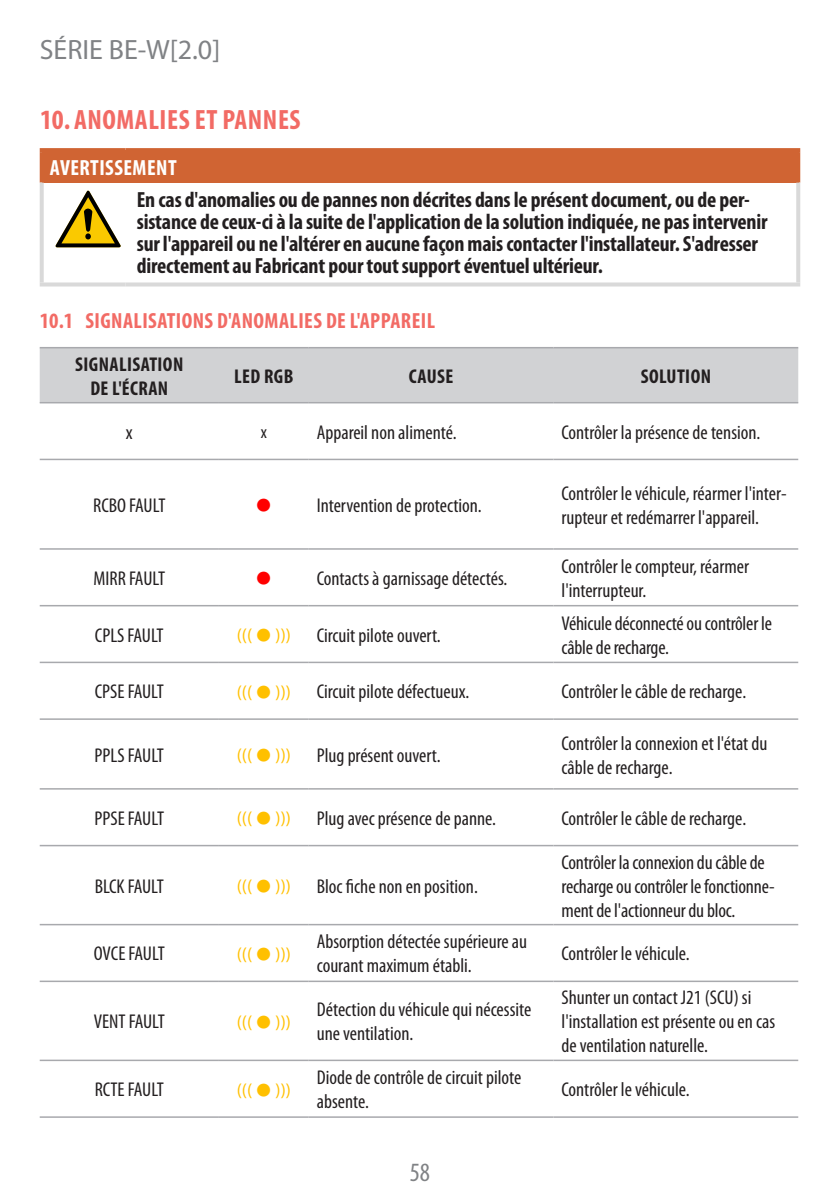
<style>
.page{position:relative;width:840px;height:1191px;background:#fff}
.page>*{position:absolute;margin:0;border:0;box-sizing:border-box;transform-origin:0 0}
.t1{font:700 condensed 28px "Myriad Pro";letter-spacing:.02em;color:#f26b65}
.t2{font:28px "Myriad Pro";color:#808285}
.t3{font:condensed 26.4px "Myriad Pro";color:#808285}
.Sicurezza_-_Testo{font:700 condensed 22px/22px "Myriad Pro";letter-spacing:-.01em;color:#231f20}
.t4{font:700 condensed 22px "Myriad Pro";letter-spacing:.02em;color:#f26b65}
.Sicurezza_-_Titolo{font:700 condensed 22px "Myriad Pro";letter-spacing:.02em;color:#fff}
.Testo_tabella{font:condensed 20px/24px "Myriad Pro";color:#231f20}
.Testo_tabella-2{font:700 condensed 20px/24px "Myriad Pro";letter-spacing:.02em;color:#231f20;text-align:center}
.Testo_tabella-3{font:18px "Myriad Pro";color:#ffc000}
.Testo_tabella-4{font:18px "Commercial Pi BT";color:#f00}
.Testo_tabella-5{font:condensed 18px "Myriad Pro";color:#231f20}
.s1{font-family:"Commercial Pi BT"}
</style>
<div class="page">
<div style="left:42px;top:150px;width:755px;height:33px;background:#d06433"></div>
<hr style="left:795px;top:152px;width:4px;height:31px;background:#d06433">
<svg style="left:40px;top:148px;width:85px;height:4px"></svg>
<hr style="left:40px;top:152px;width:4px;height:31px;background:#d06433">
<svg style="left:125px;top:148px;width:674px;height:4px;fill:#d06433"></svg>
<hr style="left:40px;top:183px;width:4px;height:99px;background:#d9d9d9">
<svg style="left:796px;top:183px;width:3px;height:99px"></svg>
<svg style="left:40px;top:282px;width:85px;height:4px"></svg>
<svg style="left:125px;top:282px;width:674px;height:4px;background:#ddd"></svg>
<svg style="left:55px;top:191px;width:66px;height:56px"></svg>
<div style="left:40px;top:348px;width:757px;height:54px;background:#d1d2d4"></div>
<hr style="left:40px;top:347px;width:179px;height:1px;background:#a8a9ad">
<hr style="left:219px;top:347px;width:89px;height:1px;background:#a8a9ad">
<hr style="left:308px;top:347px;width:245px;height:1px;background:#a8a9ad">
<hr style="left:553px;top:347px;width:244px;height:1px;background:#a8a9ad">
<hr style="left:40px;top:402px;width:179px;height:1px;background:#a8a9ad">
<hr style="left:219px;top:402px;width:89px;height:1px;background:#a8a9ad">
<hr style="left:308px;top:402px;width:245px;height:1px;background:#a8a9ad">
<hr style="left:553px;top:402px;width:244px;height:1px;background:#a8a9ad">
<hr style="left:40px;top:459px;width:179px;height:1px;background:#a8a9ad">
<hr style="left:219px;top:459px;width:89px;height:1px;background:#a8a9ad">
<hr style="left:308px;top:459px;width:245px;height:1px;background:#a8a9ad">
<hr style="left:553px;top:459px;width:244px;height:1px;background:#a8a9ad">
<hr style="left:40px;top:548px;width:179px;height:2px;background:#a8a9ad">
<hr style="left:219px;top:548px;width:89px;height:2px;background:#a8a9ad">
<hr style="left:308px;top:548px;width:245px;height:2px;background:#a8a9ad">
<hr style="left:553px;top:548px;width:244px;height:2px;background:#a8a9ad">
<hr style="left:40px;top:605px;width:179px;height:1px;background:#a8a9ad">
<hr style="left:219px;top:605px;width:89px;height:1px;background:#a8a9ad">
<hr style="left:308px;top:605px;width:245px;height:1px;background:#a8a9ad">
<hr style="left:553px;top:605px;width:244px;height:1px;background:#a8a9ad">
<hr style="left:40px;top:661px;width:179px;height:2px;background:#a8a9ad">
<hr style="left:219px;top:661px;width:89px;height:2px;background:#a8a9ad">
<hr style="left:308px;top:661px;width:245px;height:2px;background:#a8a9ad">
<hr style="left:553px;top:661px;width:244px;height:2px;background:#a8a9ad">
<hr style="left:40px;top:718px;width:179px;height:2px;background:#a8a9ad">
<hr style="left:219px;top:718px;width:89px;height:2px;background:#a8a9ad">
<hr style="left:308px;top:718px;width:245px;height:2px;background:#a8a9ad">
<hr style="left:553px;top:718px;width:244px;height:2px;background:#a8a9ad">
<hr style="left:40px;top:788px;width:179px;height:1px;background:#a8a9ad">
<hr style="left:219px;top:788px;width:89px;height:1px;background:#a8a9ad">
<hr style="left:308px;top:788px;width:245px;height:1px;background:#a8a9ad">
<hr style="left:553px;top:788px;width:244px;height:1px;background:#a8a9ad">
<hr style="left:40px;top:845px;width:179px;height:1px;background:#a8a9ad">
<hr style="left:219px;top:845px;width:89px;height:1px;background:#a8a9ad">
<hr style="left:308px;top:845px;width:245px;height:1px;background:#a8a9ad">
<hr style="left:553px;top:845px;width:244px;height:1px;background:#a8a9ad">
<hr style="left:40px;top:924px;width:179px;height:1px;background:#a8a9ad">
<hr style="left:219px;top:924px;width:89px;height:1px;background:#a8a9ad">
<hr style="left:308px;top:924px;width:245px;height:1px;background:#a8a9ad">
<hr style="left:553px;top:924px;width:244px;height:1px;background:#a8a9ad">
<hr style="left:40px;top:980px;width:179px;height:2px;background:#a8a9ad">
<hr style="left:219px;top:980px;width:89px;height:2px;background:#a8a9ad">
<hr style="left:308px;top:980px;width:245px;height:2px;background:#a8a9ad">
<hr style="left:553px;top:980px;width:244px;height:2px;background:#a8a9ad">
<hr style="left:40px;top:1059px;width:179px;height:2px;background:#a8a9ad">
<hr style="left:219px;top:1059px;width:89px;height:2px;background:#a8a9ad">
<hr style="left:308px;top:1059px;width:245px;height:2px;background:#a8a9ad">
<hr style="left:553px;top:1059px;width:244px;height:2px;background:#a8a9ad">
<hr style="left:40px;top:1116px;width:179px;height:1px;background:#a8a9ad">
<hr style="left:219px;top:1116px;width:89px;height:1px;background:#a8a9ad">
<hr style="left:308px;top:1116px;width:245px;height:1px;background:#a8a9ad">
<hr style="left:553px;top:1116px;width:244px;height:1px;background:#a8a9ad">
<h1 class="t2" style="left:40px;top:32px;width:182px">SÉRIE BE-W[2.0]</h1>
<p class="t1" style="left:40px;top:102px;width:262px">10.ANOMALIES ET PANNES</p>
<p class="Sicurezza_-_Titolo" style="left:50px;top:153px;width:128px">AVERTISSEMENT</p>
<p class="Sicurezza_-_Testo" style="left:137px;top:188px;width:632px">En cas d'anomalies ou de pannes non décrites dans le présent document, ou de per&shy;sistance de ceux-ci à la suite de l'application de la solution indiquée, ne pas intervenir sur l'appareil ou ne l'altérer en aucune façon mais contacter l'installateur. S'adresser directement au Fabricant pour tout support éventuel ultérieur.</p>
<p class="t4" style="left:40px;top:306px;width:396px">10.1 SIGNALISATIONS D'ANOMALIES DE L'APPAREIL</p>
<p class="Testo_tabella-2" style="left:75px;top:351px;width:109px">SIGNALISATION<br>DE L'ÉCRAN</p>
<p class="Testo_tabella-2" style="left:234px;top:363px;width:60px">LED RGB</p>
<p class="Testo_tabella-2" style="left:408px;top:363px;width:46px">CAUSE</p>
<p class="Testo_tabella-2" style="left:640px;top:363px;width:72px">SOLUTION</p>
<p class="Testo_tabella" style="left:126px;top:420px;width:8px">x</p>
<p class="Testo_tabella-5" style="left:260px;top:421px;width:8px">x</p>
<p class="Testo_tabella" style="left:316px;top:420px;width:141px">Appareil non alimenté.</p>
<p class="Testo_tabella" style="left:561px;top:420px;width:200px">Contrôler la présence de tension.</p>
<p class="Testo_tabella" style="left:93px;top:493px;width:74px">RCBO FAULT</p>
<p class="Testo_tabella-4" style="left:256px;top:497px;width:17px">2</p>
<p class="Testo_tabella" style="left:316px;top:493px;width:166px">Intervention de protection.</p>
<p class="Testo_tabella" style="left:93px;top:566px;width:73px">MIRR FAULT</p>
<p class="Testo_tabella-4" style="left:256px;top:570px;width:17px">2</p>
<p class="Testo_tabella" style="left:316px;top:566px;width:192px">Contacts à garnissage détectés.</p>
<p class="Testo_tabella" style="left:95px;top:622px;width:70px">CPLS FAULT</p>
<p class="Testo_tabella-3" style="left:236px;top:624px;width:56px">((( <span class="s1">2</span> )))</p>
<p class="Testo_tabella" style="left:316px;top:622px;width:125px">Circuit pilote ouvert.</p>
<p class="Testo_tabella" style="left:561px;top:481px;width:226px">Contrôler le véhicule, réarmer l'inter‑ rupteur et redémarrer l'appareil.</p>
<p class="Testo_tabella" style="left:561px;top:554px;width:189px">Contrôler le compteur, réarmer l'interrupteur.</p>
<p class="Testo_tabella" style="left:561px;top:610px;width:212px">Véhicule déconnecté ou contrôler le câble de recharge.</p>
<p class="Testo_tabella" style="left:95px;top:679px;width:70px">CPSE FAULT</p>
<p class="Testo_tabella-3" style="left:236px;top:680px;width:56px">((( <span class="s1">2</span> )))</p>
<p class="Testo_tabella" style="left:316px;top:679px;width:154px">Circuit pilote défectueux.</p>
<p class="Testo_tabella" style="left:561px;top:679px;width:186px">Contrôler le câble de recharge.</p>
<p class="Testo_tabella" style="left:95px;top:742px;width:71px">PPLS FAULT</p>
<p class="Testo_tabella-3" style="left:236px;top:743px;width:56px">((( <span class="s1">2</span> )))</p>
<p class="Testo_tabella" style="left:316px;top:742px;width:125px">Plug présent ouvert.</p>
<p class="Testo_tabella" style="left:561px;top:730px;width:207px">Contrôler la connexion et l'état du câble de recharge.</p>
<p class="Testo_tabella" style="left:94px;top:806px;width:71px">PPSE FAULT</p>
<p class="Testo_tabella-3" style="left:236px;top:807px;width:56px">((( <span class="s1">2</span> )))</p>
<p class="Testo_tabella" style="left:316px;top:806px;width:181px">Plug avec présence de panne.</p>
<p class="Testo_tabella" style="left:561px;top:806px;width:186px">Contrôler le câble de recharge.</p>
<p class="Testo_tabella" style="left:95px;top:873px;width:71px">BLCK FAULT</p>
<p class="Testo_tabella-3" style="left:236px;top:874px;width:56px">((( <span class="s1">2</span> )))</p>
<p class="Testo_tabella" style="left:316px;top:873px;width:162px">Bloc fiche non en position.</p>
<p class="Testo_tabella" style="left:94px;top:941px;width:72px">OVCE FAULT</p>
<p class="Testo_tabella-3" style="left:236px;top:942px;width:56px">((( <span class="s1">2</span> )))</p>
<p class="Testo_tabella" style="left:94px;top:1009px;width:73px">VENT FAULT</p>
<p class="Testo_tabella-3" style="left:236px;top:1010px;width:56px">((( <span class="s1">2</span> )))</p>
<p class="Testo_tabella" style="left:95px;top:1077px;width:71px">RCTE FAULT</p>
<p class="Testo_tabella-3" style="left:236px;top:1078px;width:56px">((( <span class="s1">2</span> )))</p>
<p class="Testo_tabella" style="left:316px;top:929px;width:212px">Absorption détectée supérieure au courant maximum établi.</p>
<p class="Testo_tabella" style="left:316px;top:997px;width:216px">Détection du véhicule qui nécessite une ventilation.</p>
<p class="Testo_tabella" style="left:316px;top:1065px;width:206px">Diode de contrôle de circuit pilote absente.</p>
<h2 class="t3" style="left:409px;top:1156px;width:22px">58</h2>
<p class="Testo_tabella" style="left:561px;top:849px;width:215px">Contrôler la connexion du câble de recharge ou contrôler le fonctionne‑ ment de l'actionneur du bloc.</p>
<p class="Testo_tabella" style="left:561px;top:941px;width:130px">Contrôler le véhicule.</p>
<p class="Testo_tabella" style="left:561px;top:985px;width:215px">Shunter un contact J21 (SCU) si l'installation est présente ou en cas de ventilation naturelle.</p>
<p class="Testo_tabella" style="left:561px;top:1077px;width:130px">Contrôler le véhicule.</p>
</div>
